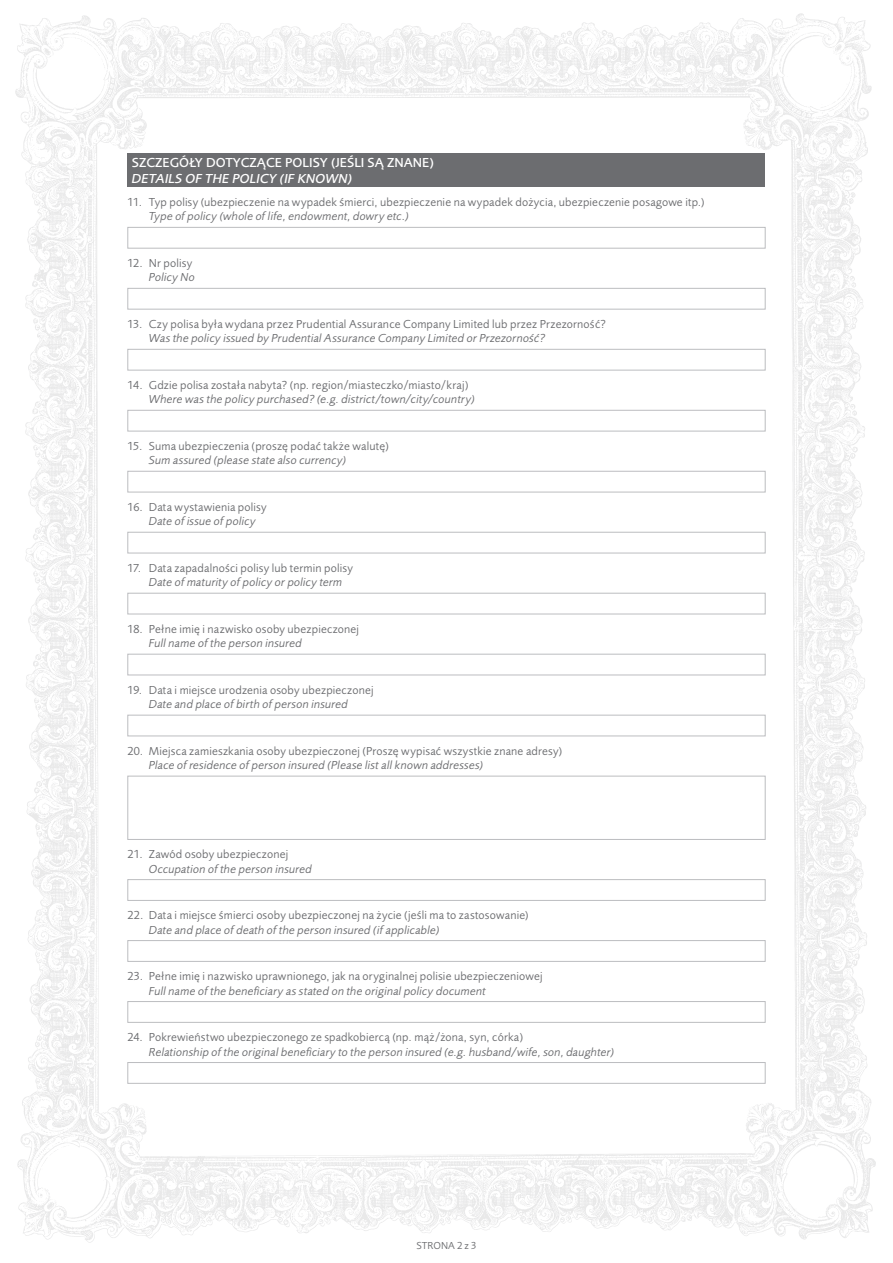
<style>
.page{position:relative;width:893px;height:1263px;background:#fff}
.page>*{position:absolute;margin:0;border:0;box-sizing:border-box;transform-origin:0 0}
.szary{font:500 13.5px/16.2px "Pru Sans OT2";color:#fff}
.t1{font:12px/14.4px "Pru Sans OT2";letter-spacing:.015em;color:#6c6d70}
.t2{font:italic 12px/14.4px "Pru Sans OT2";letter-spacing:.015em;color:#6c6d70}
.t3{font:10.5px "Pru Sans OT2";color:#6c6d70}
.s1{font-style:italic}
.s2{font-style:normal}
</style>
<div class="page">
<img style="left:15px;top:13px;width:861px;height:1230px">
<div style="left:128px;top:153px;width:637px;height:34px;background:#6c6d70"></div>
<div style="left:128px;top:227px;width:637px;height:21px;border:1px solid #bcbdc0"></div>
<div style="left:128px;top:288px;width:637px;height:21px;border:1px solid #bcbdc0"></div>
<div style="left:128px;top:349px;width:637px;height:21px;border:1px solid #bcbdc0"></div>
<div style="left:128px;top:410px;width:637px;height:21px;border:1px solid #bcbdc0"></div>
<div style="left:128px;top:471px;width:637px;height:21px;border:1px solid #bcbdc0"></div>
<div style="left:128px;top:532px;width:637px;height:21px;border:1px solid #bcbdc0"></div>
<div style="left:128px;top:593px;width:637px;height:21px;border:1px solid #bcbdc0"></div>
<div style="left:128px;top:654px;width:637px;height:21px;border:1px solid #bcbdc0"></div>
<div style="left:128px;top:715px;width:637px;height:21px;border:1px solid #bcbdc0"></div>
<div style="left:128px;top:776px;width:637px;height:64px;border:1px solid #bcbdc0"></div>
<div style="left:128px;top:879px;width:637px;height:22px;border:1px solid #bcbdc0"></div>
<div style="left:128px;top:940px;width:637px;height:21px;border:1px solid #bcbdc0"></div>
<div style="left:128px;top:1001px;width:637px;height:21px;border:1px solid #bcbdc0"></div>
<div style="left:128px;top:1062px;width:637px;height:21px;border:1px solid #bcbdc0"></div>
<p class="szary" style="left:132px;top:154px;width:304px">SZCZEGÓŁY DOTYCZĄCE POLISY (JEŚLI SĄ ZNANE)<br><span class="s1">DETAILS OF THE POLICY (IF KNOWN)</span></p>
<p class="t1" style="left:149px;top:195px;width:557px;text-indent:-21px">11. Typ polisy (ubezpieczenie na wypadek śmierci, ubezpieczenie na wypadek dożycia, ubezpieczenie posagowe itp.)<br><span class="s1">Type of policy (whole of life, endowment, dowry etc.)</span></p>
<p class="t1" style="left:128px;top:256px;width:69px;text-align:right">12. Nr polisy<br><span class="s1">Policy No</span></p>
<p class="t1" style="left:149px;top:317px;width:459px;text-indent:-21px">13. Czy polisa była wydana przez Prudential Assurance Company Limited lub przez Przezorność?<br><span class="s1">Was the policy issued by Prudential Assurance Company Limited or Przezorność?</span></p>
<p class="t1" style="left:149px;top:378px;width:327px;text-indent:-21px">14. Gdzie polisa została nabyta? (np. region/miasteczko/miasto/kraj)<br><span class="s1">Where was the policy purchased? (e.g. district/town/city/country)</span></p>
<p class="t1" style="left:149px;top:439px;width:242px;text-indent:-21px">15. Suma ubezpieczenia (proszę podać także walutę)<br><span class="s1">Sum assured (please state also currency)</span></p>
<p class="t1" style="left:149px;top:500px;width:119px;text-indent:-21px">16. Data wystawienia polisy<br><span class="s1">Date of issue of policy</span></p>
<p class="t1" style="left:149px;top:561px;width:206px;text-indent:-21px">17. Data zapadalności polisy lub termin polisy<br><span class="s1">Date of maturity of policy or policy term</span></p>
<p class="t1" style="left:149px;top:622px;width:212px;text-indent:-21px">18. Pełne imię i nazwisko osoby ubezpieczonej<br><span class="s1">Full name of the person insured</span></p>
<p class="t1" style="left:128px;top:683px;width:247px;text-align:center">19. Data i miejsce urodzenia osoby ubezpieczonej<br><span class="s1">Date and place of birth of person insured</span></p>
<p class="t1" style="left:149px;top:743px;width:415px;text-indent:-21px">20. Miejsca zamieszkania osoby ubezpieczonej (Proszę wypisać wszystkie znane adresy)<br><span class="s1">Place of residence of person insured (Please list all known addresses)</span></p>
<p class="t2" style="left:149px;top:847px;width:165px;text-indent:-21px"><span class="s2">21. Zawód osoby ubezpieczonej<br></span>Occupation of the person insured</p>
<p class="t1" style="left:149px;top:908px;width:381px;text-indent:-21px">22. Data i miejsce śmierci osoby ubezpieczonej na życie (jeśli ma to zastosowanie)<br><span class="s1">Date and place of death of the person insured (if applicable)</span></p>
<p class="t1" style="left:149px;top:969px;width:395px;text-indent:-21px">23. Pełne imię i nazwisko uprawnionego, jak na oryginalnej polisie ubezpieczeniowej<br><span class="s1">Full name of the beneficiary as stated on the original policy document</span></p>
<p class="t2" style="left:149px;top:1030px;width:467px;text-indent:-21px"><span class="s2">24. Pokrewieństwo ubezpieczonego ze spadkobiercą (np. mąż/żona, syn, córka)<br></span>Relationship of the original beneficiary to the person insured (e.g. husband/wife, son, daughter)</p>
<p class="t3" style="left:416px;top:1239px;width:62px">STRONA 2 z 3</p>
</div>
